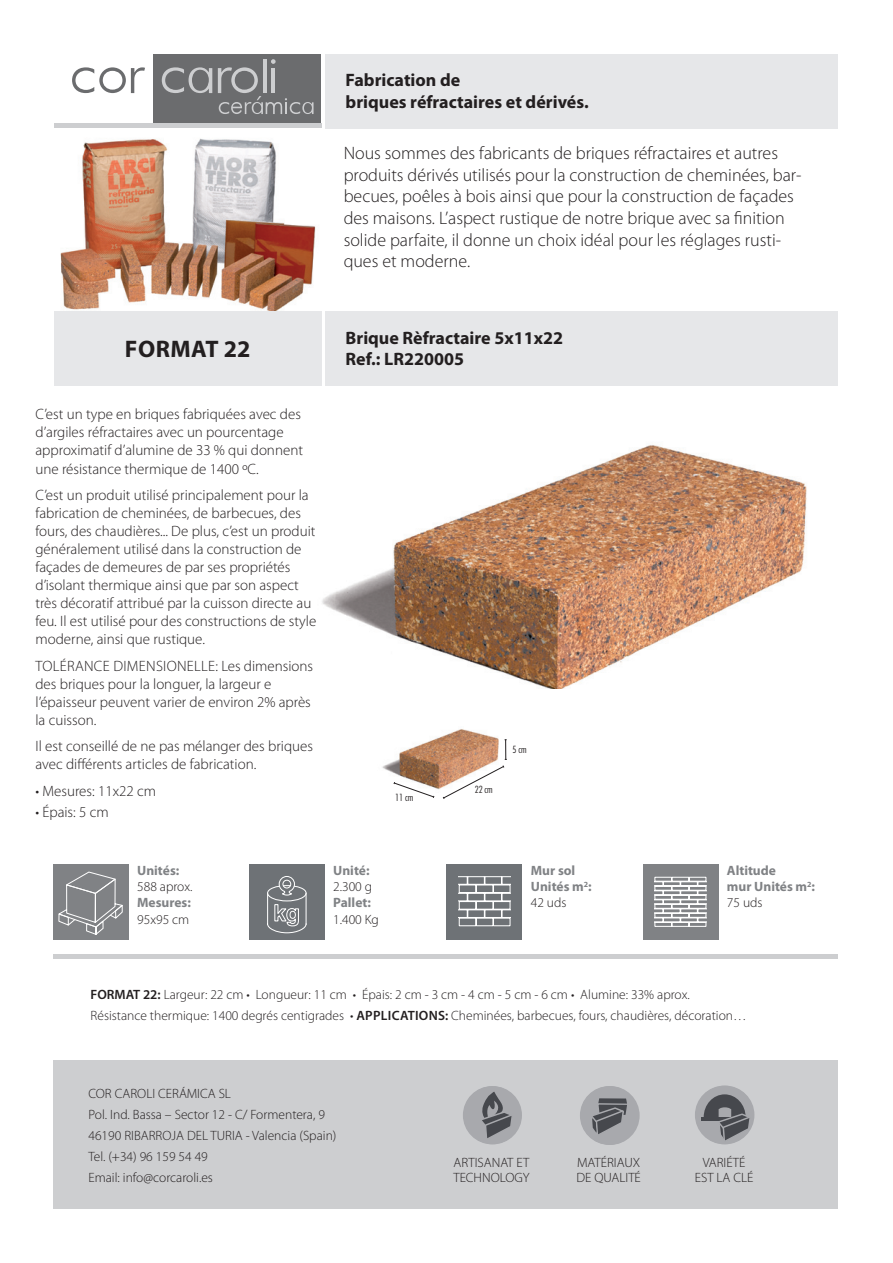
<style>
.page{position:relative;width:893px;height:1263px;background:#fff}
.page>*{position:absolute;margin:0;border:0;box-sizing:border-box;transform-origin:0 0}
.t1{font:700 24px "Myriad Pro";letter-spacing:.02em;color:#231f20}
.t2{font:300 18px/21.6px "Myriad Pro";color:#231f20}
.t3{font:700 18px/21.6px "Myriad Pro";color:#231f20}
.t4{font:300 15px/18px "Myriad Pro";color:#231f20}
.t5{font:300 13.5px/21px "Myriad Pro";color:#231f20}
.t6{font:700 13.5px/16.2px "Myriad Pro";color:#808285}
.t7{font:300 condensed 9.6px "Futura";letter-spacing:-.01em;color:#231f20}
.s1{font-weight:300;color:#231f20}
.s2{font-weight:600}
</style>
<div class="page">
<img style="left:60px;top:138px;width:256px;height:173px">
<div style="left:326px;top:54px;width:512px;height:74px;background:#e6e7e9"></div>
<div style="left:326px;top:311px;width:512px;height:74px;background:#e6e7e9"></div>
<div style="left:54px;top:311px;width:267px;height:74px;background:#e6e7e9"></div>
<div style="left:53px;top:1060px;width:785px;height:148px;background:#cdced0"></div>
<div style="left:153px;top:54px;width:168px;height:70px;background:#6b6c6e"></div>
<hr style="left:54px;top:124px;width:267px;height:4px;background:#cdced0">
<div style="left:53px;top:954px;width:785px;height:5px;background:#cdced0"></div>
<svg style="left:72px;top:67px;width:73px;height:26px"></svg>
<svg style="left:162px;top:67px;width:50px;height:26px"></svg>
<svg style="left:218px;top:59px;width:96px;height:55px"></svg>
<div style="left:53px;top:864px;width:76px;height:76px;background:#808285"></div>
<div style="left:249px;top:864px;width:76px;height:76px;background:#6e7276"></div>
<svg style="left:267px;top:876px;width:40px;height:58px"></svg>
<div style="left:643px;top:864px;width:75px;height:76px;background:#808285"></div>
<div style="left:654px;top:877px;width:18px;height:5px;border:1px solid #fff"></div>
<div style="left:672px;top:877px;width:17px;height:5px;border:1px solid #fff"></div>
<div style="left:689px;top:877px;width:17px;height:5px;border:1px solid #fff"></div>
<div style="left:663px;top:881px;width:18px;height:5px;border:1px solid #fff"></div>
<div style="left:680px;top:881px;width:18px;height:5px;border:1px solid #fff"></div>
<div style="left:654px;top:886px;width:18px;height:5px;border:1px solid #fff"></div>
<div style="left:672px;top:886px;width:17px;height:5px;border:1px solid #fff"></div>
<div style="left:689px;top:886px;width:17px;height:5px;border:1px solid #fff"></div>
<div style="left:663px;top:890px;width:18px;height:5px;border:1px solid #fff"></div>
<div style="left:680px;top:890px;width:18px;height:5px;border:1px solid #fff"></div>
<div style="left:654px;top:895px;width:18px;height:5px;border:1px solid #fff"></div>
<div style="left:672px;top:895px;width:17px;height:5px;border:1px solid #fff"></div>
<div style="left:689px;top:895px;width:17px;height:5px;border:1px solid #fff"></div>
<div style="left:663px;top:899px;width:18px;height:5px;border:1px solid #fff"></div>
<div style="left:680px;top:899px;width:18px;height:5px;border:1px solid #fff"></div>
<div style="left:654px;top:904px;width:18px;height:5px;border:1px solid #fff"></div>
<div style="left:672px;top:904px;width:17px;height:5px;border:1px solid #fff"></div>
<div style="left:689px;top:904px;width:17px;height:5px;border:1px solid #fff"></div>
<div style="left:663px;top:908px;width:18px;height:5px;border:1px solid #fff"></div>
<div style="left:680px;top:908px;width:18px;height:5px;border:1px solid #fff"></div>
<div style="left:654px;top:913px;width:18px;height:5px;border:1px solid #fff"></div>
<div style="left:672px;top:913px;width:17px;height:5px;border:1px solid #fff"></div>
<div style="left:689px;top:913px;width:17px;height:5px;border:1px solid #fff"></div>
<svg style="left:654px;top:881px;width:9px;height:41px"></svg>
<div style="left:663px;top:917px;width:18px;height:5px;border:1px solid #fff"></div>
<div style="left:680px;top:917px;width:18px;height:5px;border:1px solid #fff"></div>
<svg style="left:697px;top:881px;width:10px;height:41px"></svg>
<div style="left:654px;top:922px;width:18px;height:5px;border:1px solid #fff"></div>
<div style="left:672px;top:922px;width:17px;height:5px;border:1px solid #fff"></div>
<div style="left:689px;top:922px;width:17px;height:5px;border:1px solid #fff"></div>
<div style="left:447px;top:864px;width:75px;height:76px;background:#6e7276"></div>
<svg style="left:458px;top:876px;width:53px;height:50px"></svg>
<svg style="left:58px;top:871px;width:65px;height:64px"></svg>
<div style="left:464px;top:1086px;width:58px;height:58px;background:#a8a9ad;border-radius:50%"></div>
<svg style="left:482px;top:1092px;width:31px;height:47px"></svg>
<div style="left:581px;top:1086px;width:59px;height:59px;background:#a8a9ad;border-radius:50%"></div>
<svg style="left:592px;top:1098px;width:40px;height:38px"></svg>
<div style="left:696px;top:1086px;width:58px;height:58px;background:#a8a9ad;border-radius:50%"></div>
<hr style="left:701px;top:1118px;width:47px;height:3px;background:#46484d">
<svg style="left:703px;top:1094px;width:48px;height:48px"></svg>
<img style="left:382px;top:729px;width:117px;height:61px">
<svg style="left:393px;top:781px;width:41px;height:17px"></svg>
<svg style="left:443px;top:739px;width:64px;height:60px"></svg>
<img style="left:322px;top:445px;width:485px;height:244px">
<p class="t3" style="left:346px;top:70px;width:245px">Fabrication de<br>briques réfractaires et dérivés.</p>
<p class="t2" style="left:344px;top:143px;width:459px">Nous sommes des fabricants de briques réfractaires et autres produits dérivés utilisés pour la construction de cheminées, bar&shy;becues, poêles à bois ainsi que pour la construction de façades des maisons. L’aspect rustique de notre brique avec sa finition solide parfaite, il donne un choix idéal pour les réglages rusti&shy;ques et moderne.</p>
<h1 class="t1" style="left:125px;top:336px;width:127px">Format 22</h1>
<p class="t4" style="left:35px;top:406px;width:269px">C’est un type en briques fabriquées avec des d’argiles réfractaires avec un pourcentage approximatif d’alumine de 33 % qui donnent une résistance thermique de 1400 ºC.</p>
<p class="t4" style="left:35px;top:486px;width:282px">C’est un produit utilisé principalement pour la fabrication de cheminées, de barbecues, des fours, des chaudières... De plus, c’est un produit généralement utilisé dans la construction de façades de demeures de par ses propriétés d’isolant thermique ainsi que par son aspect très décoratif attribué par la cuisson directe au feu. Il est utilisé pour des constructions de style moderne, ainsi que rustique.</p>
<p class="t4" style="left:36px;top:657px;width:17px">Tolérance</p>
<p class="t4" style="left:113px;top:657px;width:9px">dimensionelle</p>
<p class="t4" style="left:35px;top:657px;width:279px;text-indent:180px">: Les dimensions des briques pour la longuer, la largeur e l’épaisseur peuvent varier de environ 2% après la cuisson.</p>
<p class="t4" style="left:35px;top:737px;width:279px">Il est conseillé de ne pas mélanger des briques avec différents articles de fabrication.</p>
<p class="t4" style="left:35px;top:782px;width:122px">• Mesures: 11x22 cm</p>
<p class="t4" style="left:35px;top:803px;width:75px">• Épais: 5 cm</p>
<p class="t3" style="left:346px;top:327px;width:219px">Brique Rèfractaire 5x11x22<br>Ref.: LR220005</p>
<p class="t7" style="left:395px;top:792px;width:20px">11 cm</p>
<p class="t7" style="left:475px;top:783px;width:20px">22 cm</p>
<p class="t7" style="left:513px;top:743px;width:16px">5 cm</p>
<p class="t6" style="left:137px;top:862px;width:44px">Unités:</p>
<p class="t5" style="left:137px;top:876px;width:57px">588 aprox.</p>
<p class="t6" style="left:137px;top:895px;width:55px">Mesures:</p>
<p class="t5" style="left:137px;top:909px;width:54px">95x95 cm</p>
<p class="t6" style="left:333px;top:862px;width:38px">Unité:</p>
<p class="t5" style="left:333px;top:876px;width:41px">2.300 g</p>
<p class="t6" style="left:333px;top:895px;width:39px">Pallet:</p>
<p class="t5" style="left:333px;top:909px;width:47px">1.400 Kg</p>
<p class="t6" style="left:531px;top:862px;width:62px">Mur sol<br>Unités m<sup>2</sup>:<br><span class="s1">42 uds</span></p>
<p class="t6" style="left:727px;top:862px;width:90px">Altitude<br>mur Unités m<sup>2</sup>:<br><span class="s1">75 uds</span></p>
<p class="t5" style="left:91px;top:984px;width:657px"><span class="s2">FORMAT 22:</span> Largeur: 22 cm • Longueur: 11 cm • Épais: 2 cm - 3 cm - 4 cm - 5 cm - 6 cm • Alumine: 33% aprox.<br>Résistance thermique: 1400 degrés centigrades • <span class="s2">APPLICATIONS:</span> Cheminées, barbecues, fours, chaudières, décoration…</p>
<p class="t5" style="left:88px;top:1083px;width:250px">COR CAROLI CERÁMICA SL<br>Pol. Ind. Bassa – Sector 12 - C/ Formentera, 9<br>46190 RIBARROJA DEL TURIA - Valencia (Spain)<br>Tel. (+34) 96 159 54 49<br>Email: info@corcaroli.es</p>
<p class="t5" style="left:453px;top:1155px;width:78px;line-height:15px">ARTISANAT ET<br>TECHNOLOGY</p>
<p class="t5" style="left:577px;top:1155px;width:66px;line-height:15px">MATÉRIAUX<br>DE QUALITÉ</p>
<p class="t5" style="left:695px;top:1155px;width:60px;line-height:15px;text-align:center">VARIÉTÉ<br>EST LA CLÉ</p>
</div>
